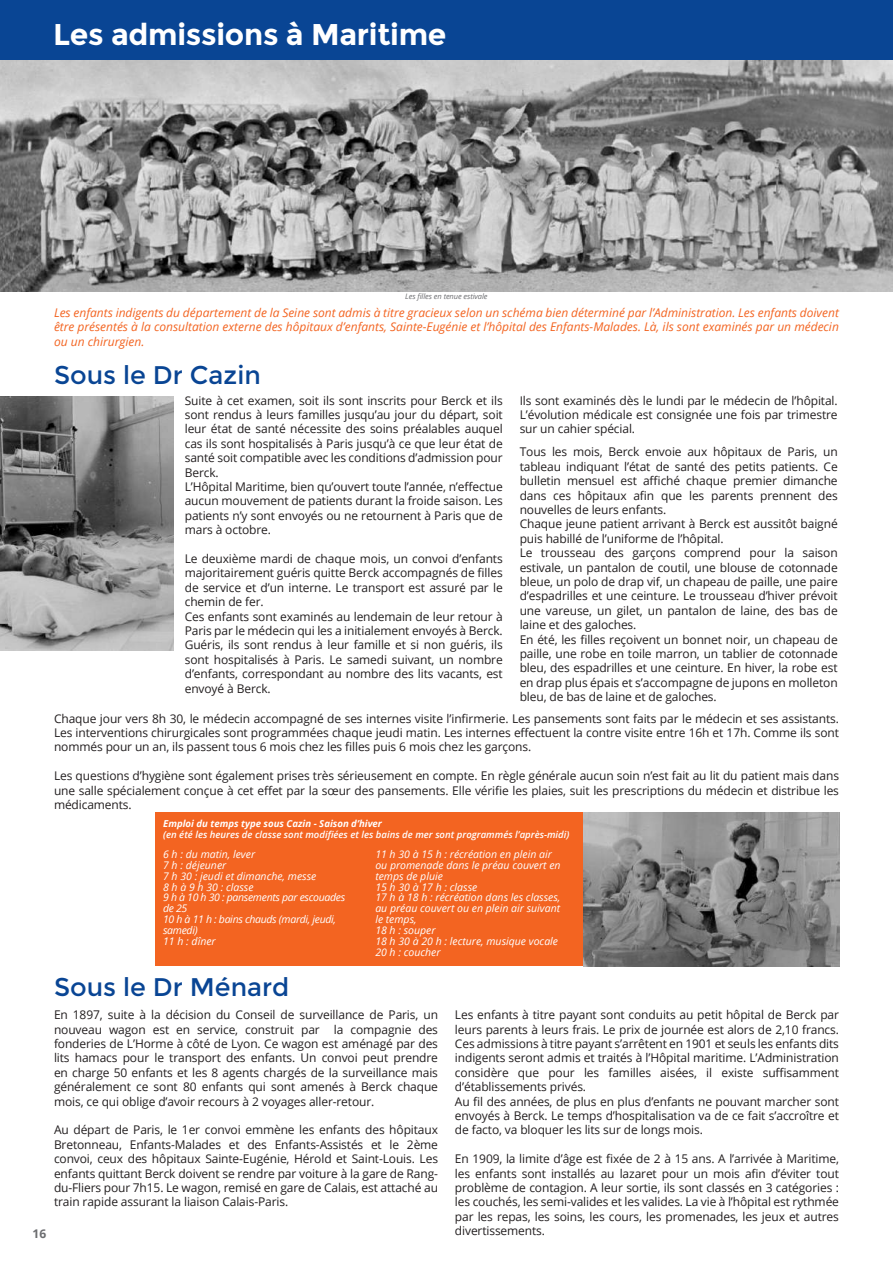
<style>
.page{position:relative;width:893px;height:1263px;background:#fff}
.page>*{position:absolute;margin:0;border:0;box-sizing:border-box;transform-origin:0 0}
.t1{font:700 30px "Montserrat";letter-spacing:-.01em;color:#fff}
.t2{font:25.5px "Montserrat";color:#094594}
.t3{font:12px/14.4px "Open Sans";letter-spacing:-.01em;color:#231f20;text-align:justify}
.t4{font:italic 12px/14.4px "Open Sans";color:#f36421;text-align:justify}
.t5{font:700 12px "Open Sans";color:#6c6d70}
.t6{font:italic 10.5px/10.8px "Open Sans";color:#fff}
.t7{font:italic 10.5px/10.8px "Open Sans";letter-spacing:-.03em;color:#fff}
.t8{font:italic 600 9.6px "Open Sans";color:#fff}
.t9{font:italic 700 9.6px "Open Sans";color:#fff}
.t10{font:italic 7.5px "Open Sans";letter-spacing:-.01em;color:#6c6d70}
</style>
<div class="page">
<div style="left:0;top:0;width:893px;height:61px;background:#094594"></div>
<img style="left:0;top:61px;width:893px;height:231px">
<img style="left:0;top:396px;width:174px;height:255px">
<div style="left:155px;top:813px;width:429px;height:153px;background:#f36421"></div>
<img style="left:583px;top:813px;width:256px;height:153px">
<h1 class="t1" style="left:53px;top:17px;width:395px">Les admissions à Maritime</h1>
<p class="t10" style="left:405px;top:291px;width:84px">Les filles en tenue estivale</p>
<p class="t4" style="left:54px;top:305px;width:786px">Les enfants indigents du département de la Seine sont admis à titre gracieux selon un schéma bien déterminé par l’Administration. Les enfants doivent être présentés à la consultation externe des hôpitaux d’enfants, Sainte-Eugénie et l’hôpital des Enfants-Malades. Là, ils sont examinés par un médecin ou un chirurgien.</p>
<h2 class="t2" style="left:54px;top:360px;width:208px">Sous le Dr Cazin</h2>
<p class="t3" style="left:520px;top:393px;width:320px">Ils sont examinés dès le lundi par le médecin de l’hôpital.<br>L’évolution médicale est consignée une fois par trimestre sur un cahier spécial.</p>
<p class="t3" style="left:520px;top:444px;width:320px;text-align:left">Tous les mois, Berck envoie aux hôpitaux de Paris, un tableau indiquant l’état de santé des petits patients. Ce bulletin mensuel est affiché chaque premier dimanche dans ces hôpitaux afin que les parents prennent des nouvelles de leurs enfants.<br>Chaque jeune patient arrivant à Berck est aussitôt baigné puis habillé de l’uniforme de l’hôpital.<br>Le trousseau des garçons comprend pour la saison estivale, un pantalon de coutil, une blouse de cotonnade bleue, un polo de drap vif, un chapeau de paille, une paire d’espadrilles et une ceinture. Le trousseau d’hiver prévoit une vareuse, un gilet, un pantalon de laine, des bas de laine et des galoches.<br>En été, les filles reçoivent un bonnet noir, un chapeau de paille, une robe en toile marron, un tablier de cotonnade bleu, des espadrilles et une ceinture. En hiver, la robe est en drap plus épais et s’accompagne de jupons en molleton bleu, de bas de laine et de galoches.</p>
<p class="t3" style="left:54px;top:711px;width:786px">Chaque jour vers 8h 30, le médecin accompagné de ses internes visite l’infirmerie. Les pansements sont faits par le médecin et ses assistants.<br>Les interventions chirurgicales sont programmées chaque jeudi matin. Les internes effectuent la contre visite entre 16h et 17h. Comme ils sont nommés pour un an, ils passent tous 6 mois chez les filles puis 6 mois chez les garçons.</p>
<p class="t3" style="left:54px;top:768px;width:786px">Les questions d’hygiène sont également prises très sérieusement en compte. En règle générale aucun soin n’est fait au lit du patient mais dans une salle spécialement conçue à cet effet par la sœur des pansements. Elle vérifie les plaies, suit les prescriptions du médecin et distribue les médicaments.</p>
<p class="t3" style="left:185px;top:393px;width:320px;text-align:left">Suite à cet examen, soit ils sont inscrits pour Berck et ils sont rendus à leurs familles jusqu’au jour du départ, soit leur état de santé nécessite des soins préalables auquel cas ils sont hospitalisés à Paris jusqu’à ce que leur état de santé soit compatible avec les conditions d’admission pour Berck.<br>L’Hôpital Maritime, bien qu’ouvert toute l’année, n’effectue aucun mouvement de patients durant la froide saison. Les patients n’y sont envoyés ou ne retournent à Paris que de mars à octobre.</p>
<p class="t3" style="left:185px;top:551px;width:320px;text-align:left">Le deuxième mardi de chaque mois, un convoi d’enfants majoritairement guéris quitte Berck accompagnés de filles de service et d’un interne. Le transport est assuré par le chemin de fer.<br>Ces enfants sont examinés au lendemain de leur retour à Paris par le médecin qui les a initialement envoyés à Berck.<br>Guéris, ils sont rendus à leur famille et si non guéris, ils sont hospitalisés à Paris. Le samedi suivant, un nombre d’enfants, correspondant au nombre des lits vacants, est envoyé à Berck.</p>
<p class="t9" style="left:163px;top:817px;width:220px">Emploi du temps type sous Cazin - Saison d’hiver</p>
<p class="t8" style="left:163px;top:828px;width:408px">(en été les heures de classe sont modifiées et les bains de mer sont programmés l’après-midi)</p>
<p class="t7" style="left:163px;top:848px;width:184px">6 h : du matin, lever<br>7 h : déjeuner<br>7 h 30 : jeudi et dimanche, messe<br>8 h à 9 h 30 : classe<br>9 h à 10 h 30 : pansements par escouades de 25<br>10 h à 11 h : bains chauds (mardi, jeudi, samedi)<br>11 h : dîner</p>
<p class="t6" style="left:375px;top:848px;width:187px">11 h 30 à 15 h : récréation en plein air ou promenade dans le préau couvert en temps de pluie<br>15 h 30 à 17 h : classe<br>17 h à 18 h : récréation dans les classes, au préau couvert ou en plein air suivant le temps,<br>18 h : souper<br>18 h 30 à 20 h : lecture, musique vocale<br>20 h : coucher</p>
<p class="t5" style="left:32px;top:1225px;width:15px">16</p>
<h2 class="t2" style="left:54px;top:972px;width:237px">Sous le Dr Ménard</h2>
<p class="t3" style="left:54px;top:1007px;width:386px">En 1897, suite à la décision du Conseil de surveillance de Paris, un nouveau wagon est en service, construit par la compagnie des fonderies de L’Horme à côté de Lyon. Ce wagon est aménagé par des lits hamacs pour le transport des enfants. Un convoi peut prendre en charge 50 enfants et les 8 agents chargés de la surveillance mais généralement ce sont 80 enfants qui sont amenés à Berck chaque mois, ce qui oblige d’avoir recours à 2 voyages aller-retour.</p>
<p class="t3" style="left:54px;top:1122px;width:386px">Au départ de Paris, le 1er convoi emmène les enfants des hôpitaux Bretonneau, Enfants-Malades et des Enfants-Assistés et le 2ème convoi, ceux des hôpitaux Sainte-Eugénie, Hérold et Saint-Louis. Les enfants quittant Berck doivent se rendre par voiture à la gare de Rang&shy;du-Fliers pour 7h15. Le wagon, remisé en gare de Calais, est attaché au train rapide assurant la liaison Calais-Paris.</p>
<p class="t3" style="left:455px;top:1007px;width:386px;text-align:left">Les enfants à titre payant sont conduits au petit hôpital de Berck par leurs parents à leurs frais. Le prix de journée est alors de 2,10 francs.<br>Ces admissions à titre payant s’arrêtent en 1901 et seuls les enfants dits indigents seront admis et traités à l’Hôpital maritime. L’Administration considère que pour les familles aisées, il existe suffisamment d’établissements privés.<br>Au fil des années, de plus en plus d’enfants ne pouvant marcher sont envoyés à Berck. Le temps d’hospitalisation va de ce fait s’accroître et de facto, va bloquer les lits sur de longs mois.</p>
<p class="t3" style="left:455px;top:1151px;width:386px">En 1909, la limite d’âge est fixée de 2 à 15 ans. A l’arrivée à Maritime, les enfants sont installés au lazaret pour un mois afin d’éviter tout problème de contagion. A leur sortie, ils sont classés en 3 catégories : les couchés, les semi-valides et les valides. La vie à l’hôpital est rythmée par les repas, les soins, les cours, les promenades, les jeux et autres divertissements.</p>
</div>
